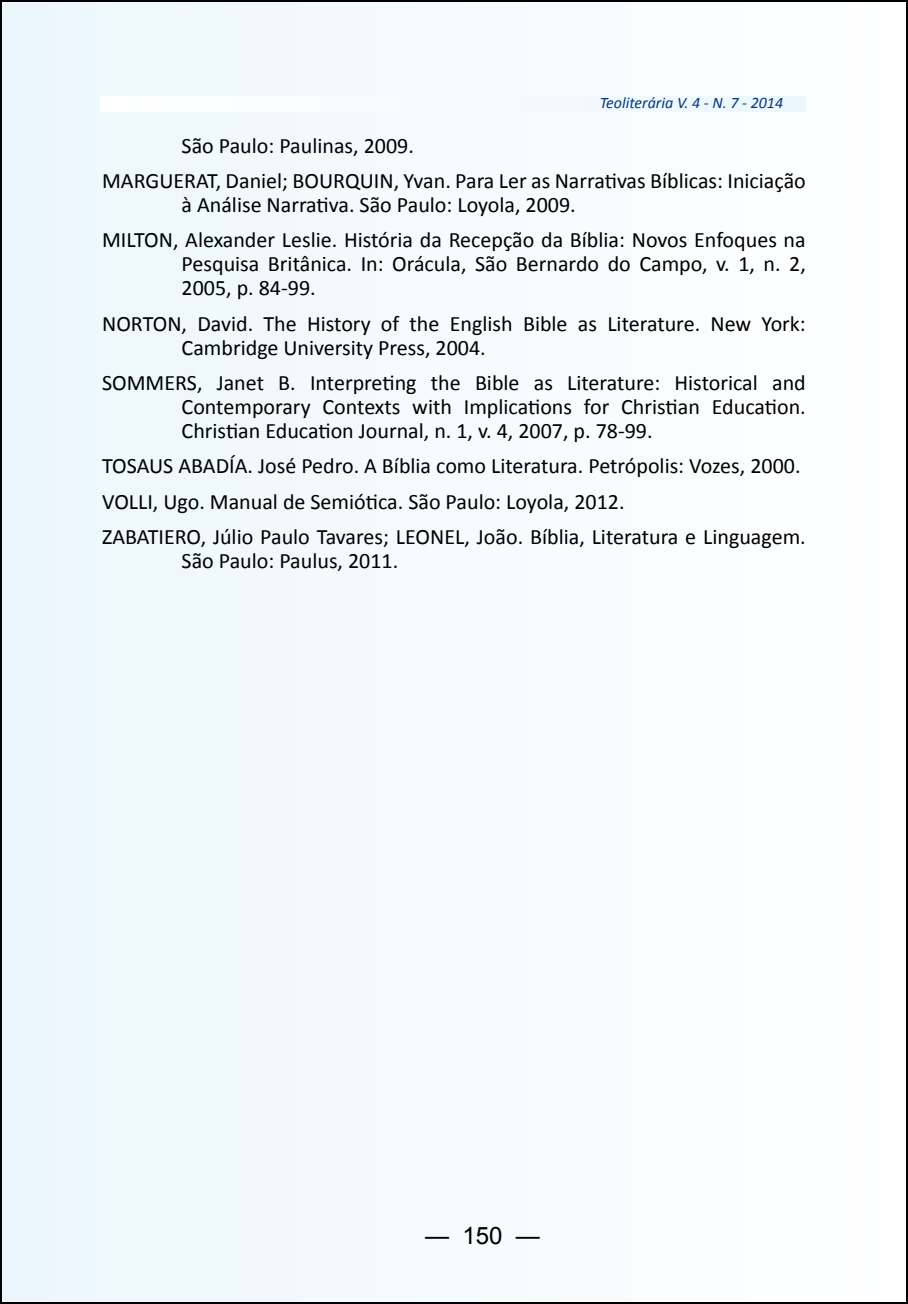
<style>
.page{position:relative;width:908px;height:1304px;background:#fff}
.page>*{position:absolute;margin:0;border:0;box-sizing:border-box;transform-origin:0 0}
.t1{font:24px "Arial";color:#000}
.t2{font:22px/35.4px "Calibri";color:#000}
.t3{font:italic 16px "Calibri";color:#003882}
</style>
<div class="page">
<div style="left:1px;top:1px;width:905px;height:1302px;background:#f5fbfe"></div>
<p class="t3" style="left:599px;top:93px;width:185px">Teoliterária V. 4 - N. 7 - 2014</p>
<p class="t2" style="left:102px;top:127px;width:704px;text-indent:79px">São Paulo: Paulinas, 2009.<br>MARGUERAT, Daniel; BOURQUIN, Yvan. Para Ler as Narrativas Bíblicas: Iniciação</p>
<p class="t2" style="left:102px;top:186px;width:704px;text-indent:79px">à Análise Narrativa. São Paulo: Loyola, 2009.<br>MILTON, Alexander Leslie. História da Recepção da Bíblia: Novos Enfoques na</p>
<p class="t2" style="left:181px;top:251px;width:625px;line-height:24px">Pesquisa Britânica. In: Orácula, São Bernardo do Campo, v. 1, n. 2,<br>2005, p. 84-99.</p>
<p class="t2" style="left:181px;top:310px;width:625px;line-height:24px;text-indent:-79px">NORTON, David. The History of the English Bible as Literature. New York:<br>Cambridge University Press, 2004.</p>
<p class="t2" style="left:181px;top:370px;width:625px;line-height:24px;text-align:justify;text-indent:-79px">SOMMERS, Janet B. Interpreting the Bible as Literature: Historical and Contemporary Contexts with Implications for Christian Education.<br>Christian Education Journal, n. 1, v. 4, 2007, p. 78-99.</p>
<p class="t2" style="left:102px;top:447px;width:704px">TOSAUS ABADÍA. José Pedro. A Bíblia como Literatura. Petrópolis: Vozes, 2000.<br>VOLLI, Ugo. Manual de Semiótica. São Paulo: Loyola, 2012.<br>ZABATIERO, Júlio Paulo Tavares; LEONEL, João. Bíblia, Literatura e Linguagem.</p>
<p class="t2" style="left:181px;top:542px;width:218px">São Paulo: Paulus, 2011.</p>
<p class="t1" style="left:425px;top:1219px;width:116px">— 150 —</p>
</div>
